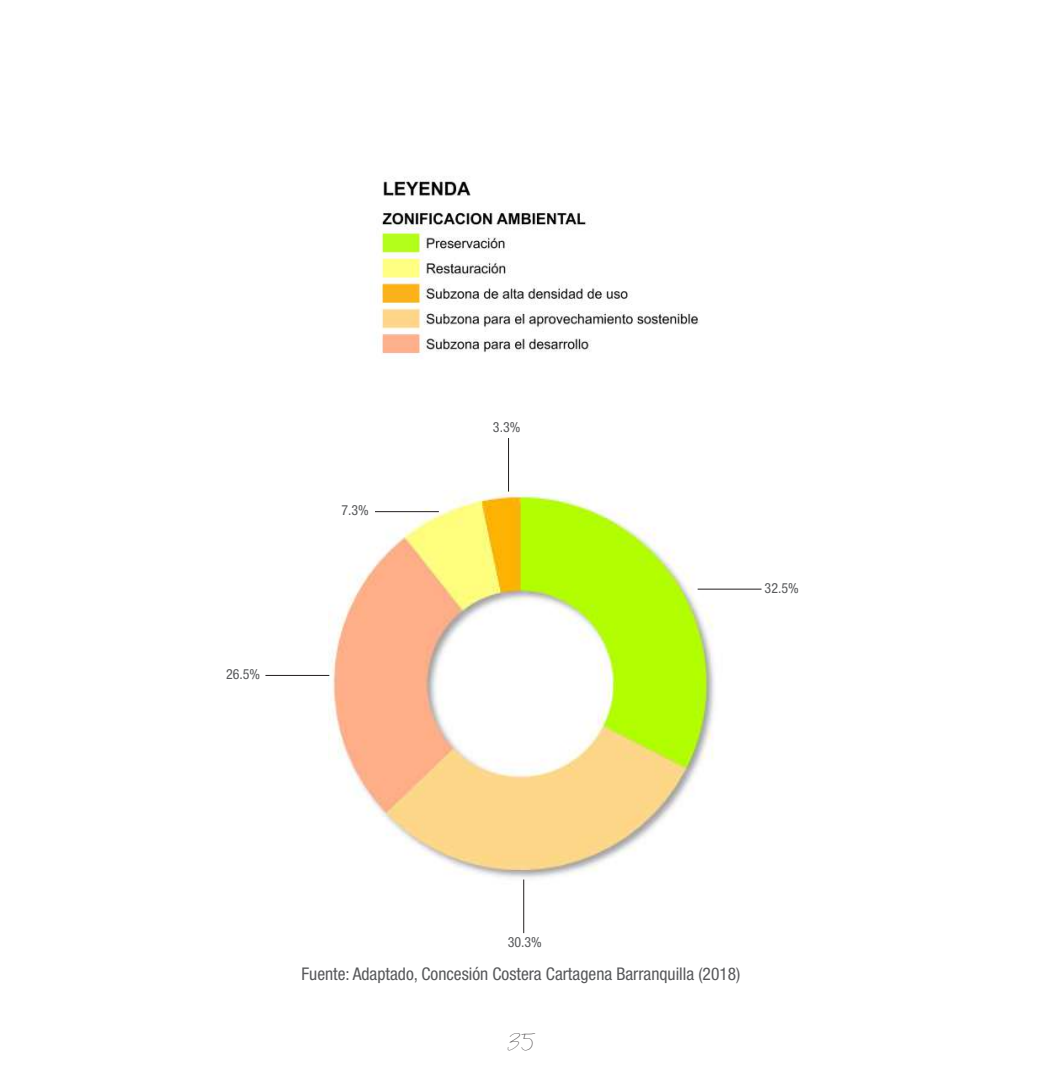
<style>
.page{position:relative;width:1042px;height:1092px;background:#fff}
.page>*{position:absolute;margin:0;border:0;box-sizing:border-box;transform-origin:0 0}
.t1{font:condensed 17.5px "Helvetica Neue LT Std";color:#57585a}
.t2{font:condensed 14px "Helvetica Neue LT Std";color:#57585a}
.t3{font:14px "Beholder Beholder";color:#231f20}
</style>
<div class="page">
<img style="left:379px;top:176px;width:320px;height:178px">
<img style="left:328px;top:490px;width:394px;height:396px">
<hr style="left:697px;top:588px;width:64px;height:1px;background:#231f20">
<hr style="left:265px;top:675px;width:64px;height:1px;background:#231f20">
<hr style="left:375px;top:511px;width:64px;height:1px;background:#231f20">
<hr style="left:523px;top:879px;width:1px;height:54px;background:#231f20">
<hr style="left:508px;top:438px;width:1px;height:53px;background:#231f20">
<p class="t2" style="left:226px;top:666px;width:36px">26.5%</p>
<p class="t2" style="left:341px;top:502px;width:29px">7.3%</p>
<p class="t2" style="left:493px;top:419px;width:29px">3.3%</p>
<p class="t2" style="left:764px;top:579px;width:36px">32.5%</p>
<p class="t2" style="left:508px;top:934px;width:36px">30.3%</p>
<p class="t1" style="left:301px;top:963px;width:440px">Fuente: Adaptado, Concesión Costera Cartagena Barranquilla (2018)</p>
<p class="t3" style="left:507px;top:1029px;width:29px">35</p>
</div>
